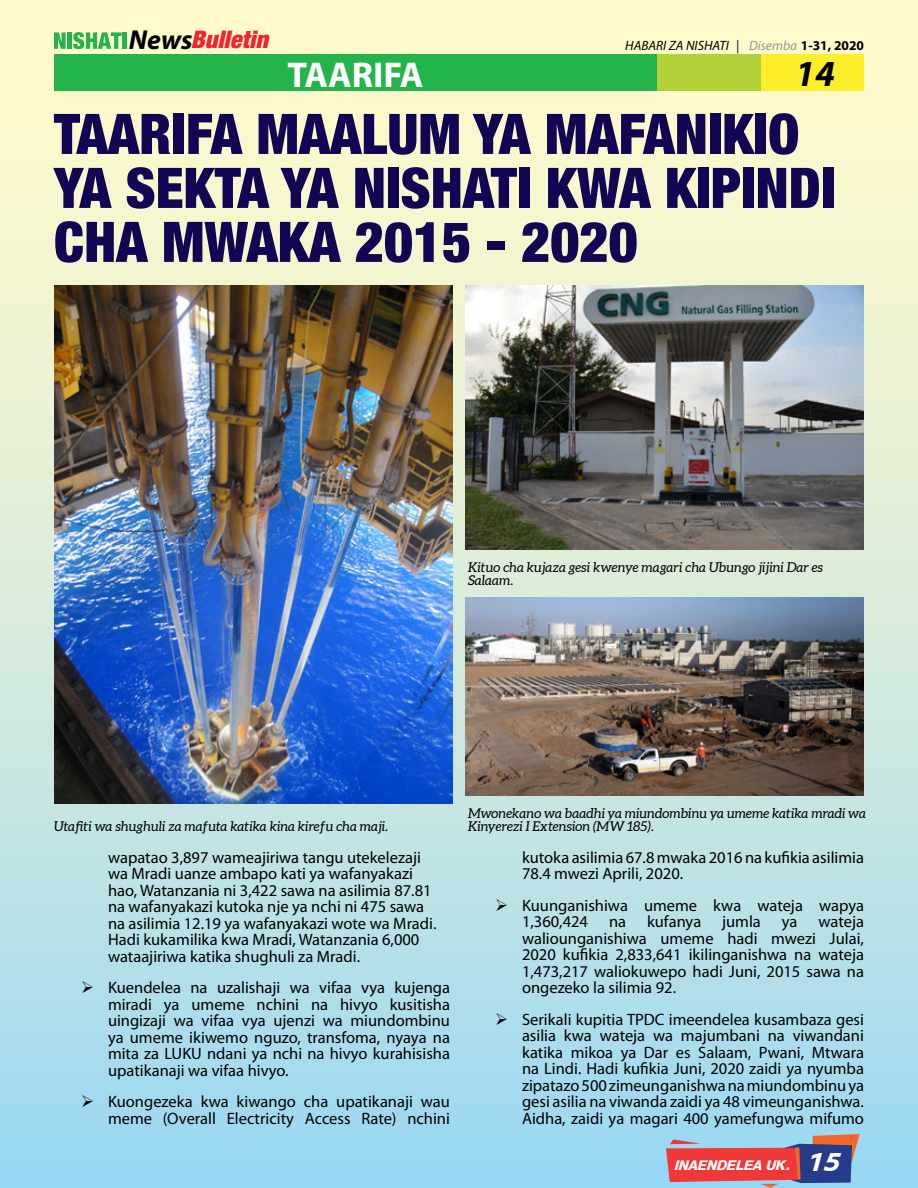
<style>
.page{position:relative;width:918px;height:1188px;background:#fff}
.page>*{position:absolute;margin:0;border:0;box-sizing:border-box;transform-origin:0 0}
.t1{font:900 condensed 56.1px/54px "Helvetica Neue";color:#120554}
.t2{font:italic 700 36.9px "Myriad Pro";color:#000}
.t3{font:700 36px "Myriad Pro";color:#fff}
.t4{font:italic 900 condensed 24.3px "Helvetica Neue";color:#ee252e}
.t5{font:16.5px/16.5px "Myriad Pro";color:#000}
.t6{font:italic 13.5px/13.5px "Aleo";color:#000}
.t7{font:italic 13.5px "Myriad Pro";color:#000}
.t8{font:italic 13.5px "Palo Alto";color:#fff}
.s1{font-family:"Myriad Pro";font-weight:700;font-stretch:normal;font-size:27.6px;color:#000101}
.s2{color:#939598}
.s3{font-weight:700;font-style:normal}
.s4{font-size:25.5px}
</style>
<div class="page">
<div style="left:0;top:0;width:918px;height:1188px;background:linear-gradient(to bottom,#fffdc8,#a0d9f1)"></div>
<svg style="left:54px;top:32px;width:12px;height:17px"></svg>
<div style="left:67px;top:32px;width:5px;height:17px;background:#25b34b"></div>
<svg style="left:73px;top:32px;width:49px;height:17px"></svg>
<div style="left:122px;top:32px;width:5px;height:17px;background:#25b34b"></div>
<div style="left:54px;top:54px;width:603px;height:37px;background:#25b34b"></div>
<div style="left:657px;top:54px;width:104px;height:37px;background:#b2d136"></div>
<div style="left:761px;top:54px;width:103px;height:37px;background:#fcee2b"></div>
<img style="left:54px;top:286px;width:399px;height:517px">
<img style="left:465px;top:286px;width:399px;height:264px">
<img style="left:465px;top:597px;width:399px;height:198px">
<svg style="left:666px;top:1134px;width:194px;height:54px;background:#ac7185"></svg>
<svg style="left:94px;top:993px;width:17px;height:1px"></svg>
<svg style="left:94px;top:1107px;width:17px;height:1px"></svg>
<svg style="left:508px;top:911px;width:17px;height:1px"></svg>
<svg style="left:508px;top:1025px;width:17px;height:1px"></svg>
<h3 class="t4" style="left:129px;top:25px;width:141px"><span class="s1">News</span>Bulletin</h3>
<p class="t7" style="left:625px;top:37px;width:240px">HABARI ZA NISHATI | <span class="s2">Disemba</span> <span class="s3">1-31, 2020</span></p>
<h3 class="t3" style="left:287px;top:54px;width:138px">TAARIFA</h3>
<h2 class="t2" style="left:795px;top:49px;width:41px">14</h2>
<h1 class="t1" style="left:54px;top:106px;width:783px">TAARIFA MAALUM YA MAFANIKIO<br>YA SEKTA YA NISHATI KWA KIPINDI<br>CHA MWAKA 2015 - 2020</h1>
<p class="t6" style="left:468px;top:560px;width:357px">Kituo cha kujaza gesi kwenye magari cha Ubungo jijini Dar es<br>Salaam.</p>
<p class="t6" style="left:54px;top:819px;width:336px">Utafiti wa shughuli za mafuta katika kina kirefu cha maji.</p>
<p class="t5" style="left:108px;top:849px;width:330px">wapatao 3,897 wameajiriwa tangu utekelezaji wa Mradi uanze ambapo kati ya wafanyakazi hao, Watanzania ni 3,422 sawa na asilimia 87.81 na wafanyakazi kutoka nje ya nchi ni 475 sawa na asilimia 12.19 ya wafanyakazi wote wa Mradi.<br>Hadi kukamilika kwa Mradi, Watanzania 6,000 wataajiriwa katika shughuli za Mradi.</p>
<p class="t5" style="left:108px;top:979px;width:344px;text-align:justify;text-indent:-27px">➢ Kuendelea na uzalishaji wa vifaa vya kujenga miradi ya umeme nchini na hivyo kusitisha uingizaji wa vifaa vya ujenzi wa miundombinu ya umeme ikiwemo nguzo, transfoma, nyaya na mita za LUKU ndani ya nchi na hivyo kurahisisha upatikanaji wa vifaa hivyo.</p>
<p class="t5" style="left:81px;top:1093px;width:371px;text-align:right">➢ Kuongezeka kwa kiwango cha upatikanaji wau meme (Overall Electricity Access Rate) nchini</p>
<p class="t6" style="left:468px;top:806px;width:400px">Mwonekano wa baadhi ya miundombinu ya umeme katika mradi wa<br>Kinyerezi I Extension (MW 185).</p>
<p class="t5" style="left:522px;top:849px;width:343px">kutoka asilimia 67.8 mwaka 2016 na kufikia asilimia<br>78.4 mwezi Aprili, 2020.</p>
<p class="t5" style="left:522px;top:897px;width:344px;text-indent:-27px">➢ Kuunganishiwa umeme kwa wateja wapya<br>1,360,424</p>
<p class="t5" style="left:609px;top:913px;width:19px">na</p>
<p class="t5" style="left:647px;top:913px;width:56px">kufanya</p>
<p class="t5" style="left:722px;top:913px;width:40px">jumla</p>
<p class="t5" style="left:782px;top:913px;width:17px">ya</p>
<p class="t5" style="left:522px;top:913px;width:344px;text-align:justify;text-indent:296px">wateja waliounganishiwa umeme hadi mwezi Julai, 2020 kufikia 2,833,641 ikilinganishwa na wateja 1,473,217 waliokuwepo hadi Juni, 2015 sawa na ongezeko la silimia 92.</p>
<p class="t5" style="left:522px;top:1011px;width:344px;text-align:justify;text-indent:-27px">➢ Serikali kupitia TPDC imeendelea kusambaza gesi asilia kwa wateja wa majumbani na viwandani katika mikoa ya Dar es Salaam, Pwani, Mtwara na Lindi. Hadi kufikia Juni, 2020 zaidi ya nyumba zipatazo 500 zimeunganishwa na miundombinu ya gesi asilia na viwanda zaidi ya 48 vimeunganishwa.<br>Aidha, zaidi ya magari 400 yamefungwa mifumo</p>
<p class="t8" style="left:675px;top:1158px;width:167px">INAENDELEA UK. <span class="s4">15</span></p>
</div>
